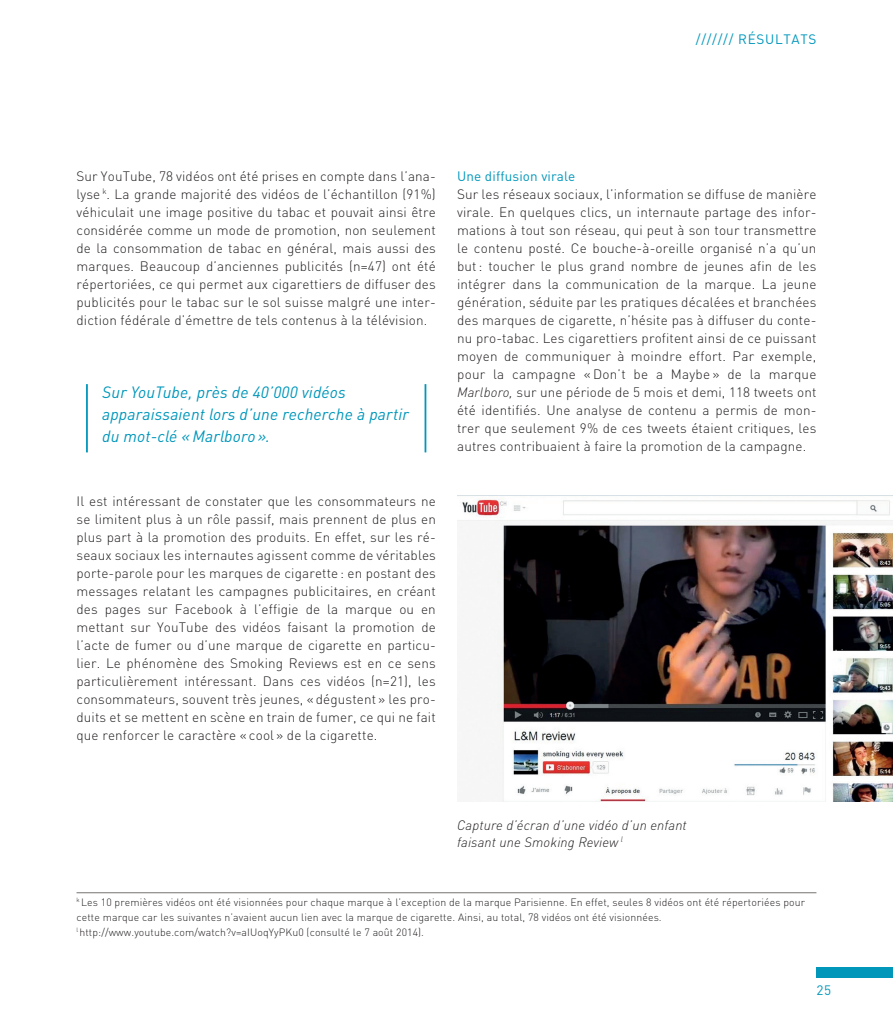
<style>
.page{position:relative;width:893px;height:1021px;background:#fff}
.page>*{position:absolute;margin:0;border:0;box-sizing:border-box;transform-origin:0 0}
.t1{font:italic 16.2px/21.6px "DINOT";letter-spacing:.01em;color:#0097bb}
.t2{font:300 13.5px/18px "DIN";letter-spacing:.01em;color:#231f20;text-align:justify}
.t3{font:italic 300 13.5px/16.5px "DINOT";letter-spacing:.01em;color:#231f20}
.t4{font:13.5px "DIN";letter-spacing:.01em;color:#0097bb}
.t5{font:13.5px "DIN";letter-spacing:.05em;color:#0097bb}
.t6{font:300 10.5px/15px "DIN";letter-spacing:.01em;color:#231f20}
.s1{font-family:"DINOT";font-style:italic}
</style>
<div class="page">
<div style="left:816px;top:967px;width:77px;height:10px;background:#0097bb"></div>
<hr style="left:77px;top:892px;width:739px;height:1px;background:#767372">
<hr style="left:86px;top:384px;width:2px;height:68px;background:#0097bb">
<hr style="left:425px;top:384px;width:1px;height:68px;background:#0097bb">
<img style="left:457px;top:495px;width:436px;height:306px">
<p class="t5" style="left:696px;top:31px;width:122px">/////// RÉSULTATS</p>
<p class="t2" style="left:77px;top:167px;width:361px">Sur YouTube, 78 vidéos ont été prises en compte dans l’ana&shy;lyse <sup>k</sup>. La grande majorité des vidéos de l’échantillon (91%) véhiculait une image positive du tabac et pouvait ainsi être considérée comme un mode de promotion, non seulement de la consommation de tabac en général, mais aussi des marques. Beaucoup d’anciennes publicités (n=47) ont été répertoriées, ce qui permet aux cigarettiers de diffuser des publicités pour le tabac sur le sol suisse malgré une inter&shy;diction fédérale d’émettre de tels contenus à la télévision.</p>
<p class="t1" style="left:102px;top:381px;width:308px">Sur YouTube, près de 40’000 vidéos apparaissaient lors d’une recherche à partir du mot-clé «Marlboro ».</p>
<p class="t2" style="left:77px;top:491px;width:361px">Il est intéressant de constater que les consommateurs ne se limitent plus à un rôle passif, mais prennent de plus en plus part à la promotion des produits. En effet, sur les ré&shy;seaux sociaux les internautes agissent comme de véritables porte-parole pour les marques de cigarette : en postant des messages relatant les campagnes publicitaires, en créant des pages sur Facebook à l’effigie de la marque ou en mettant sur YouTube des vidéos faisant la promotion de l’acte de fumer ou d’une marque de cigarette en particu&shy;lier. Le phénomène des Smoking Reviews est en ce sens particulièrement intéressant. Dans ces vidéos (n=21), les consommateurs, souvent très jeunes, « dégustent » les pro&shy;duits et se mettent en scène en train de fumer, ce qui ne fait que renforcer le caractère « cool » de la cigarette.</p>
<p class="t4" style="left:457px;top:168px;width:120px">Une diffusion virale</p>
<p class="t2" style="left:457px;top:185px;width:361px">Sur les réseaux sociaux, l’information se diffuse de manière virale. En quelques clics, un internaute partage des infor&shy;mations à tout son réseau, qui peut à son tour transmettre le contenu posté. Ce bouche-à-oreille organisé n’a qu’un but: toucher le plus grand nombre de jeunes afin de les intégrer dans la communication de la marque. La jeune génération, séduite par les pratiques décalées et branchées des marques de cigarette, n’hésite pas à diffuser du conte&shy;nu pro-tabac. Les cigarettiers profitent ainsi de ce puissant moyen de communiquer à moindre effort. Par exemple, pour la campagne «Don’t be a Maybe » de la marque <span class="s1">Marlboro,</span> sur une période de 5 mois et demi, 118 tweets ont été identifiés. Une analyse de contenu a permis de mon&shy;trer que seulement 9% de ces tweets étaient critiques, les autres contribuaient à faire la promotion de la campagne.</p>
<p class="t3" style="left:457px;top:816px;width:231px">Capture d’écran d’une vidéo d’un enfant faisant une Smoking Review <sup>l</sup></p>
<p class="t6" style="left:77px;top:894px;width:730px"><sup>k</sup> Les 10 premières vidéos ont été visionnées pour chaque marque à l’exception de la marque Parisienne. En effet, seules 8 vidéos ont été répertoriées pour cette marque car les suivantes n’avaient aucun lien avec la marque de cigarette. Ainsi, au total, 78 vidéos ont été visionnées.<br><sup>l</sup> http://www.youtube.com/watch?v=aIUoqYyPKu0 (consulté le 7 août 2014).</p>
<p class="t4" style="left:816px;top:982px;width:16px">25</p>
</div>
